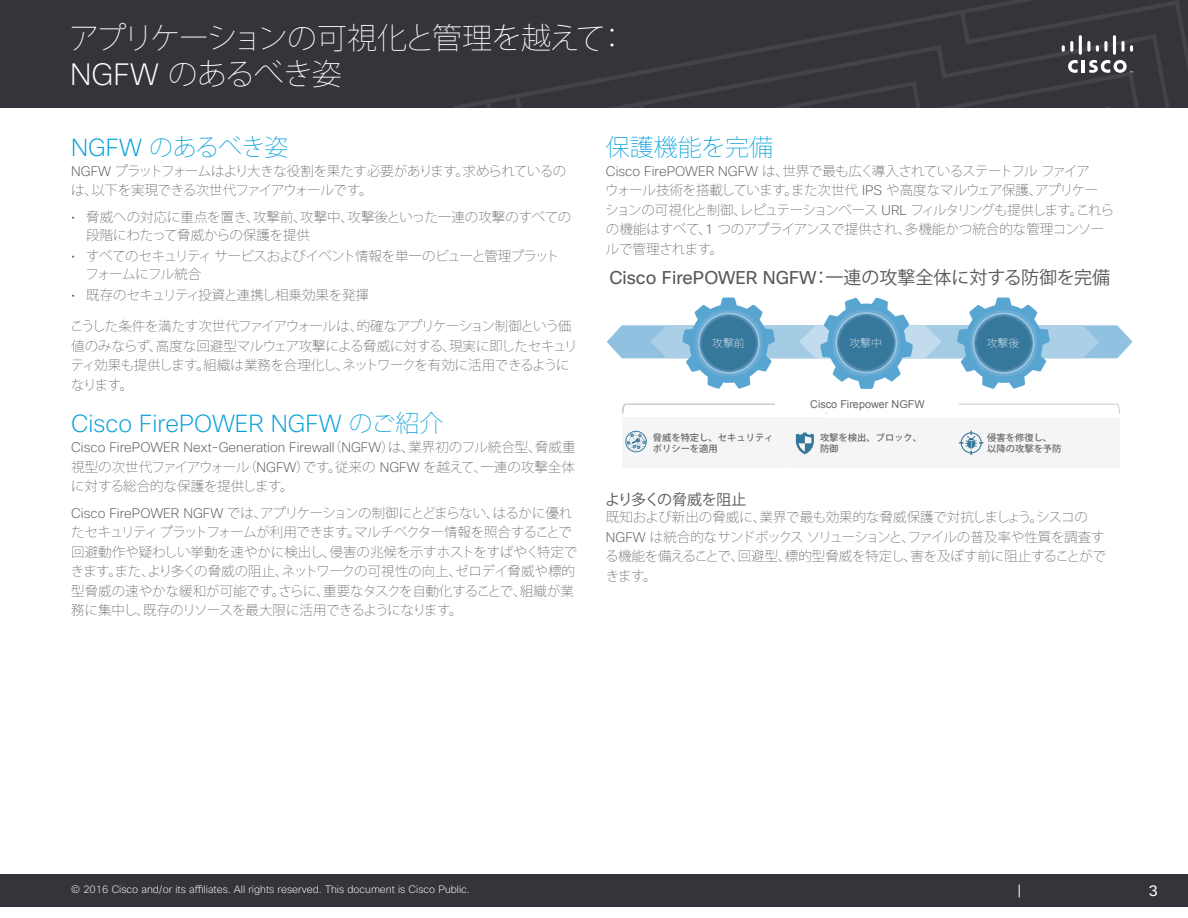
<style>
.page{position:relative;width:1188px;height:918px;background:#fff}
.page>*{position:absolute;margin:0;border:0;box-sizing:border-box;transform-origin:0 0}
.t1{font:200 30px/36px "Koz Go Pro";letter-spacing:-.04em;color:#fff}
.t2{font:200 24px "Cisco Sans";color:#049fd9}
.t3{font:200 24px "Koz Go Pro";letter-spacing:-.02em;color:#049fd9}
.t4{font:200 24px "Koz Go Pro";color:#049fd9}
.t5{font:18px "Cisco Sans";color:#58595b}
.t6{font:15px "Koz Go Pro";letter-spacing:-.02em;color:#58595b}
.t7{font:15px "Cisco Sans";color:#fff}
.t8{font:200 13.5px/19.5px "Koz Go Pro";letter-spacing:-.02em;color:#58595b}
.t9{font:200 13.5px/19.5px "Koz Go Pro";letter-spacing:-.04em;color:#58595b}
.t10{font:200 13.5px/18px "Koz Go Pro";color:#58595b}
.t11{font:200 13.5px "Cisco Sans";color:#58595b}
.t12{font:200 13.5px/18px "Koz Go Pro";letter-spacing:-.05em;color:#58595b}
.t13{font:10.8px "Arial";color:#676767}
.t14{font:200 10.8px "Koz Go Pro";color:#fff}
.t15{font:200 10.5px "Cisco Sans";color:#fff}
.t16{font:500 9.3px/11.1px "Koz Go Pro";color:#676767}
.t17{font:9.3px "Arial";color:#676767}
.s1{font-family:"Cisco Sans"}
.s2{font-family:"Koz Go Pro"}
</style>
<div class="page">
<div style="left:0;top:0;width:1188px;height:108px;background:#33353a"></div>
<div style="left:0;top:875px;width:1188px;height:32px;background:#33353a"></div>
<svg style="left:1019px;top:885px;width:1px;height:12px"></svg>
<svg style="left:486px;top:0;width:702px;height:108px"></svg>
<svg style="left:607px;top:298px;width:526px;height:91px"></svg>
<img style="left:830px;top:307px;width:72px;height:72px">
<div style="left:835px;top:312px;width:62px;height:61px;border:2px solid #9ec8e3;border-radius:50%"></div>
<img style="left:967px;top:307px;width:73px;height:72px">
<div style="left:973px;top:313px;width:61px;height:61px;border:2px solid #9ec8e3;border-radius:50%"></div>
<img style="left:693px;top:307px;width:72px;height:72px">
<div style="left:698px;top:313px;width:62px;height:61px;border:2px solid #9ec8e3;border-radius:50%"></div>
<div style="left:622px;top:417px;width:205px;height:50px;background:#f5f5f5"></div>
<svg style="left:622px;top:403px;width:498px;height:11px"></svg>
<div style="left:776px;top:396px;width:183px;height:16px;background:#fff"></div>
<div style="left:789px;top:418px;width:168px;height:49px;background:#f5f5f5"></div>
<div style="left:957px;top:418px;width:163px;height:49px;background:#f5f5f5"></div>
<svg style="left:959px;top:430px;width:25px;height:25px"></svg>
<svg style="left:796px;top:432px;width:18px;height:22px"></svg>
<svg style="left:625px;top:431px;width:22px;height:22px"></svg>
<h1 class="t1" style="left:69px;top:20px;width:560px">アプリケーションの可視化と管理を越えて：<br><span class="s1">NGFW</span> のあるべき姿</h1>
<h2 class="t3" style="left:71px;top:131px;width:219px"><span class="s1">NGFW</span> のあるべき姿</h2>
<p class="t9" style="left:71px;top:161px;width:497px"><span class="s1">NGFW</span> プラットフォームはより大きな役割を果たす必要があります。求められているのは、以下を実現できる次世代ファイアウォールです。</p>
<p class="t10" style="left:86px;top:207px;width:487px;text-indent:-15px"><span class="s1">•</span> 脅威への対応に重点を置き、攻撃前、攻撃中、攻撃後といった一連の攻撃のすべての段階にわたって脅威からの保護を提供</p>
<p class="t12" style="left:86px;top:247px;width:475px;text-indent:-14px"><span class="s1">•</span> すべてのセキュリティサービスおよびイベント情報を単一のビューと管理プラットフォームにフル統合</p>
<p class="t8" style="left:71px;top:285px;width:299px"><span class="s1">•</span> 既存のセキュリティ投資と連携し相乗効果を発揮</p>
<p class="t9" style="left:70px;top:317px;width:509px">こうした条件を満たす次世代ファイアウォールは、的確なアプリケーション制御という価値のみならず、高度な回避型マルウェア攻撃による脅威に対する、現実に即したセキュリティ効果も提供します。組織は業務を合理化し、ネットワークを有効に活用できるようになります。</p>
<h2 class="t2" style="left:71px;top:409px;width:374px">Cisco FirePOWER NGFW <span class="s2">のご紹介</span></h2>
<p class="t11" style="left:71px;top:439px;width:506px">Cisco FirePOWER Next-Generation Firewall<span class="s2">（</span>NGFW<span class="s2">）は、業界初のフル統合型、脅威重</span></p>
<p class="t10" style="left:71px;top:457px;width:505px;line-height:19.5px">視型の次世代ファイアウォール（<span class="s1">NGFW</span>）です。従来の <span class="s1">NGFW</span> を越えて、一連の攻撃全体に対する総合的な保護を提供します。</p>
<p class="t8" style="left:71px;top:503px;width:508px"><span class="s1">Cisco FirePOWER NGFW</span> では、アプリケーションの制御にとどまらない、はるかに優れたセキュリティプラットフォームが利用できます。マルチベクター情報を照合することで回避動作や疑わしい挙動を速やかに検出し、侵害の兆候を示すホストをすばやく特定できます。また、より多くの脅威の阻止、ネットワークの可視性の向上、ゼロデイ脅威や標的型脅威の速やかな緩和が可能です。さらに、重要なタスクを自動化することで、組織が業務に集中し、既存のリソースを最大限に活用できるようになります。</p>
<h2 class="t4" style="left:606px;top:131px;width:169px">保護機能を完備</h2>
<p class="t9" style="left:605px;top:161px;width:511px"><span class="s1">Cisco FirePOWER NGFW</span> は、世界で最も広く導入されているステートフルファイア<br>ウォール技術を搭載しています。また次世代 <span class="s1">IPS</span> や高度なマルウェア保護、アプリケーションの可視化と制御、レピュテーションベース <span class="s1">URL</span> フィルタリングも提供します。これらの機能はすべて、<span class="s1">1</span> つのアプライアンスで提供され、多機能かつ統合的な管理コンソールで管理されます。</p>
<h3 class="t5" style="left:609px;top:266px;width:502px">Cisco FirePOWER NGFW<span class="s2">：一連の攻撃全体に対する防御を完備</span></h3>
<p class="t14" style="left:712px;top:336px;width:34px">攻撃前</p>
<p class="t14" style="left:849px;top:336px;width:34px">攻撃中</p>
<p class="t14" style="left:987px;top:336px;width:34px">攻撃後</p>
<p class="t13" style="left:810px;top:397px;width:116px">Cisco Firepower NGFW</p>
<p class="t16" style="left:653px;top:432px;width:122px">脅威を特定し、セキュリティポリシーを適用</p>
<p class="t16" style="left:820px;top:432px;width:104px">攻撃を検出、ブロック、防御</p>
<p class="t16" style="left:987px;top:432px;width:76px">侵害を修復し、以降の攻撃を予防</p>
<p class="t6" style="left:605px;top:489px;width:143px">より多くの脅威を阻止</p>
<p class="t8" style="left:605px;top:508px;width:502px">既知および新出の脅威に、業界で最も効果的な脅威保護で対抗しましょう。シスコの<span class="s1">NGFW</span> は統合的なサンドボックスソリューションと、ファイルの普及率や性質を調査する機能を備えることで、回避型、標的型脅威を特定し、害を及ぼす前に阻止することができます。</p>
<p class="t17" style="left:655px;top:437px;width:109px">Safely enable applications</p>
<p class="t15" style="left:71px;top:882px;width:400px">© 2016 Cisco and/or its affiliates. All rights reserved. This document is Cisco Public.</p>
<p class="t7" style="left:1149px;top:881px;width:10px">3</p>
</div>
